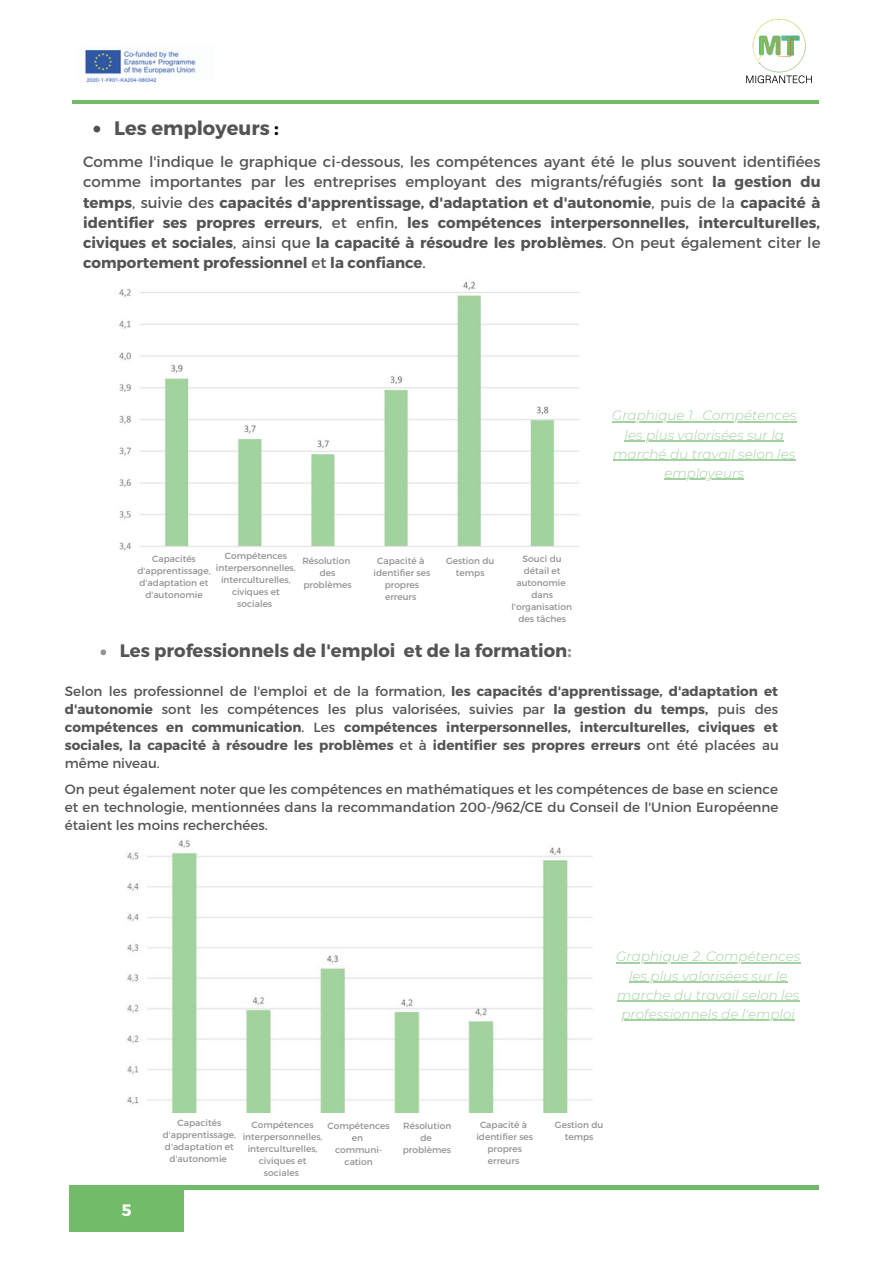
<style>
.page{position:relative;width:893px;height:1264px;background:#fff}
.page>*{position:absolute;margin:0;border:0;box-sizing:border-box;transform-origin:0 0}
.t1{font:700 19.5px "Montserrat";color:#545454}
.t2{font:700 18px "Montserrat";color:#545454}
.t3{font:700 16.5px "Montserrat";color:#fff}
.t4{font:700 15px/20.2px "Montserrat";color:#545454;text-align:justify}
.t5{font:700 13.5px/18px "Montserrat";color:#545454;text-align:justify}
.t6{font:13.5px/18px "Montserrat";color:#545454;text-align:justify}
.t7{font:italic 300 13.5px/19px "Montserrat";color:#a2d29f;text-align:center}
.t8{font:9px/12px "Montserrat";color:#929292;text-align:center}
.s1{color:#000}
.s2{font-weight:400}
.s3{color:#929292}
</style>
<div class="page">
<div style="left:69px;top:1185px;width:115px;height:46px;background:#72bb68"></div>
<hr style="left:72px;top:1185px;width:747px;height:4px;background:#72bb68">
<hr style="left:72px;top:100px;width:747px;height:4px;background:#72bb68">
<img style="left:746px;top:18px;width:66px;height:66px">
<svg style="left:93px;top:126px;width:7px;height:6px"></svg>
<img style="left:85px;top:49px;width:111px;height:33px">
<svg style="left:100px;top:649px;width:6px;height:6px"></svg>
<img style="left:127px;top:840px;width:466px;height:272px">
<img style="left:119px;top:281px;width:460px;height:270px">
<hr style="left:612px;top:421px;width:83px;height:1px;background:#a2d29f">
<hr style="left:702px;top:421px;width:94px;height:1px;background:#a2d29f">
<hr style="left:624px;top:440px;width:160px;height:2px;background:#a2d29f">
<hr style="left:613px;top:460px;width:182px;height:1px;background:#a2d29f">
<hr style="left:664px;top:479px;width:80px;height:1px;background:#a2d29f">
<hr style="left:616px;top:962px;width:184px;height:1px;background:#a2d29f">
<hr style="left:629px;top:981px;width:158px;height:1px;background:#a2d29f">
<hr style="left:617px;top:1000px;width:182px;height:1px;background:#a2d29f">
<hr style="left:621px;top:1019px;width:174px;height:2px;background:#a2d29f">
<h1 class="t1" style="left:114px;top:115px;width:166px">Les employeurs <span class="s1">:</span></h1>
<p class="t4" style="left:83px;top:151px;width:739px"><span class="s2">Comme l'indique le graphique ci-dessous, les compétences ayant été le plus souvent identifiées comme importantes par les entreprises employant des migrants/réfugiés sont</span> la gestion du temps<span class="s2">, suivie des</span> capacités d'apprentissage, d'adaptation et d'autonomie<span class="s2">, puis de la</span> capacité à identifier ses propres erreurs<span class="s2">, et enfin,</span> les compétences interpersonnelles, interculturelles, civiques et sociales<span class="s2">, ainsi que</span> la capacité à résoudre les problèmes<span class="s2">. On peut également citer le </span>comportement professionnel <span class="s2">et</span> la confiance<span class="s2">.</span></p>
<p class="t8" style="left:137px;top:552px;width:75px">Capacités d'apprentissage, d'adaptation et d'autonomie</p>
<p class="t8" style="left:216px;top:549px;width:81px">Compétences interpersonnelles, interculturelles, civiques et sociales</p>
<p class="t8" style="left:302px;top:554px;width:51px">Résolution des problèmes</p>
<p class="t8" style="left:373px;top:554px;width:58px">Capacité à identifier ses propres erreurs</p>
<p class="t8" style="left:446px;top:554px;width:50px">Gestion du temps</p>
<p class="t8" style="left:511px;top:552px;width:62px">Souci du détail et autonomie dans l'organisation des tâches</p>
<h3 class="t7" style="left:612px;top:406px;width:186px">Graphique 1. Compétences les plus valorisées sur la marché du travail selon les employeurs</h3>
<h2 class="t2" style="left:120px;top:639px;width:453px">Les professionnels de l'emploi et de la formation<span class="s3">:</span></h2>
<p class="t5" style="left:65px;top:681px;width:715px"><span class="s2">Selon les professionnel de l'emploi et de la formation,</span> les capacités d'apprentissage, d'adaptation et d'autonomie <span class="s2">sont les compétences les plus valorisées, suivies par</span> la gestion du temps, <span class="s2">puis des </span>compétences en communication<span class="s2">. Les</span> compétences interpersonnelles, interculturelles, civiques et sociales, la capacité à résoudre les problèmes <span class="s2">et à</span> identifier ses propres erreurs <span class="s2">ont été placées au même niveau.</span></p>
<h3 class="t6" style="left:65px;top:780px;width:715px">On peut également noter que les compétences en mathématiques et les compétences de base en science et en technologie, mentionnées dans la recommandation 200-/962/CE du Conseil de l'Union Européenne étaient les moins recherchées.</h3>
<h3 class="t7" style="left:616px;top:947px;width:186px">Graphique 2. Compétences les plus valorisées sur le marche du travail selon les professionnels de l'emploi</h3>
<h3 class="t3" style="left:122px;top:1199px;width:11px">5</h3>
<p class="t8" style="left:163px;top:1116px;width:75px">Capacités d'apprentissage, d'adaptation et d'autonomie</p>
<p class="t8" style="left:243px;top:1118px;width:81px">Compétences interpersonnelles, interculturelles, civiques et sociales</p>
<p class="t8" style="left:327px;top:1119px;width:64px">Compétences en<br>communi&shy;cation</p>
<p class="t8" style="left:403px;top:1119px;width:50px">Résolution de problèmes</p>
<p class="t8" style="left:476px;top:1118px;width:58px">Capacité à identifier ses propres erreurs</p>
<p class="t8" style="left:555px;top:1118px;width:50px">Gestion du temps</p>
</div>
